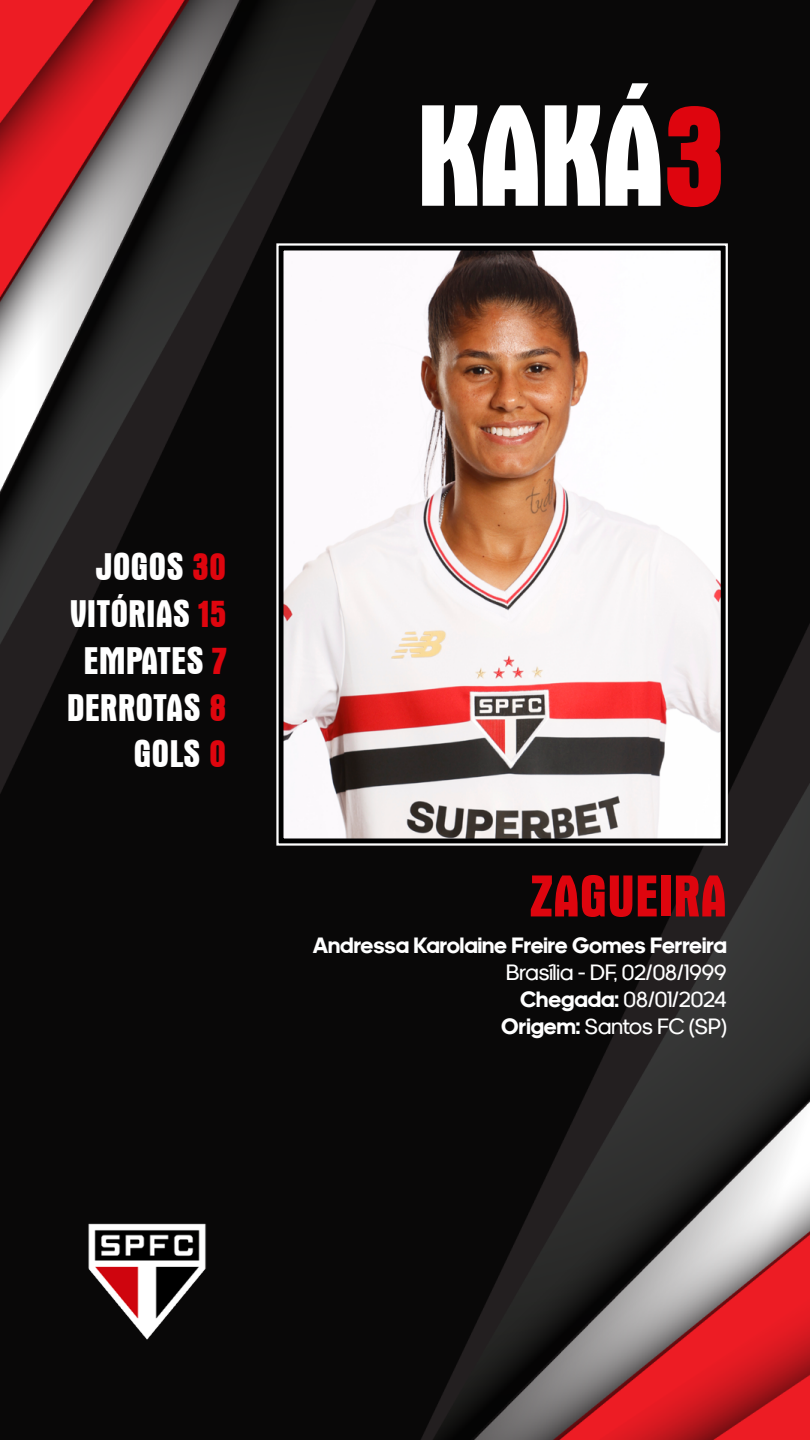
<style>
.page{position:relative;width:810px;height:1440px;background:#fff}
.page>*{position:absolute;margin:0;border:0;box-sizing:border-box;transform-origin:0 0}
.t1{font:700 condensed 147px "Aurora BT";letter-spacing:-.03em;color:#fff}
.t2{font:700 condensed 60px "Aurora BT";color:#de050e}
.t3{font:700 condensed 39px/46.8px "Aurora BT";color:#fff;text-align:right}
.t4{font:22.5px/27px "adineue PRO Regular Web";color:#fff;text-align:right}
.t5{font:22.5px "adineue PRO Bold Web";color:#fff}
.s1{color:#de050e}
.s2{font-family:"adineue PRO Bold Web"}
</style>
<div class="page">
<img style="left:0;top:0;width:810px;height:1440px">
<img style="left:285px;top:251px;width:435px;height:586px">
<div style="left:278px;top:244px;width:449px;height:600px;border:6px solid #000"></div>
<div style="left:276px;top:243px;width:452px;height:603px;border:2px solid #fff"></div>
<img style="left:88px;top:1222px;width:118px;height:120px">
<h1 class="t1" style="left:415px;top:72px;width:313px">KAKÁ<span class="s1">3</span></h1>
<h3 class="t3" style="left:67px;top:544px;width:161px">JOGOS <span class="s1">30<br></span>VITÓRIAS <span class="s1">15<br></span>EMPATES <span class="s1">7<br></span>DERROTAS <span class="s1">8<br></span>GOLS <span class="s1">0</span></h3>
<h2 class="t2" style="left:530px;top:862px;width:198px">ZAGUEIRA</h2>
<p class="t5" style="left:313px;top:932px;width:415px">Andressa Karolaine Freire Gomes Ferreira</p>
<p class="t4" style="left:501px;top:959px;width:227px">Brasília - DF, 02/08/1999<br><span class="s2">Chegada:</span> 08/01/2024<br><span class="s2">Origem:</span> Santos FC (SP)</p>
</div>
